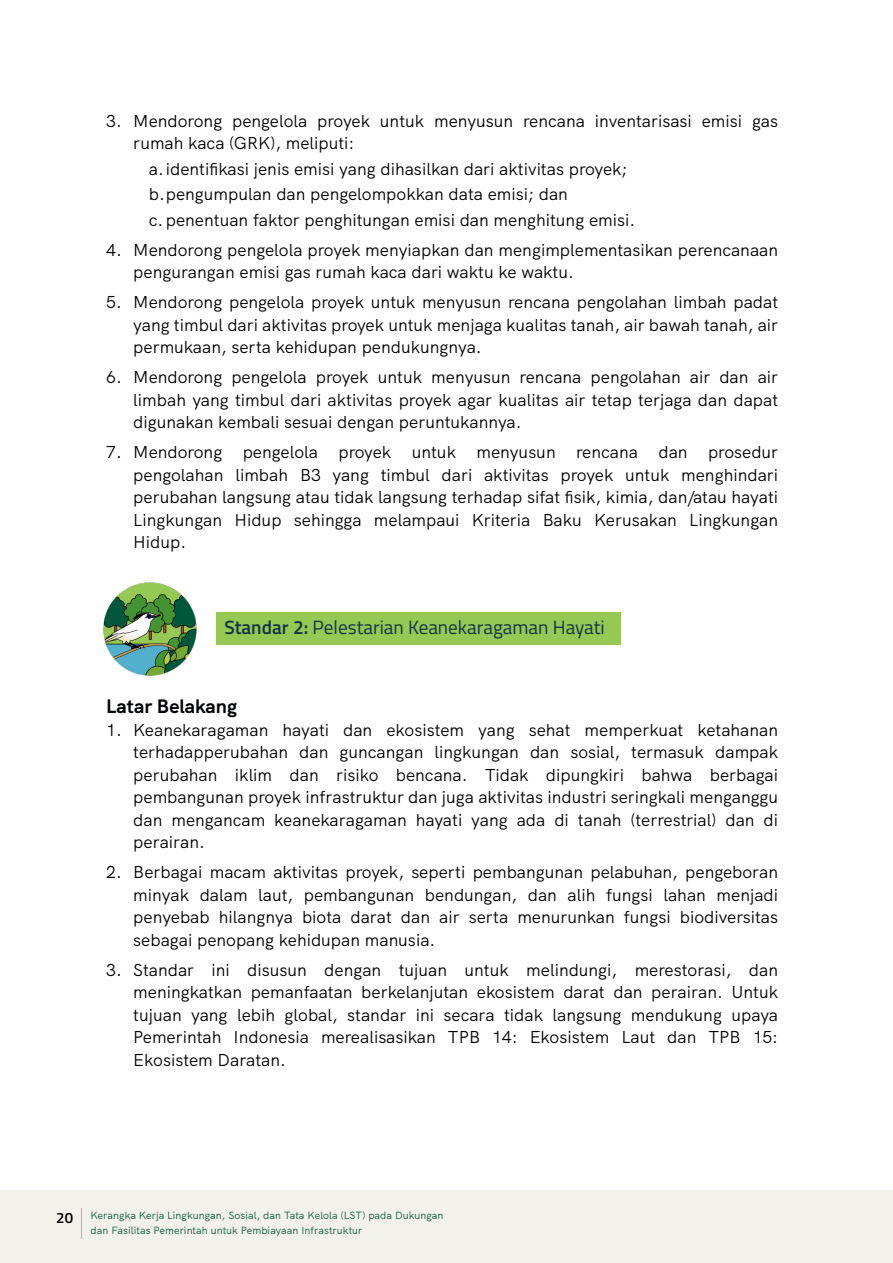
<style>
.page{position:relative;width:893px;height:1263px;background:#fff}
.page>*{position:absolute;margin:0;border:0;box-sizing:border-box;transform-origin:0 0}
.t1{font:700 19.5px "HK Grotesk";color:#000206}
.t2{font:19.2px "Titillium Web";color:#183244}
.t3{font:17.25px/22.5px "HK Grotesk";color:#000;text-align:justify}
.t4{font:10.5px/14.4px "HK Grotesk";letter-spacing:.005em;color:#08583b}
.s1{font-weight:600}
.s2{font-family:"Titillium Web";font-weight:600;font-size:15px;color:#000}
</style>
<div class="page">
<div style="left:0;top:1190px;width:893px;height:73px;background:#f3f2ea"></div>
<hr style="left:81px;top:1208px;width:1px;height:30px;background:#b0cc3a">
<img style="left:103px;top:583px;width:93px;height:93px">
<div style="left:216px;top:612px;width:405px;height:33px;background:#95c953"></div>
<p class="t3" style="left:133px;top:110px;width:646px;text-indent:-27px">3. Mendorong pengelola proyek untuk menyusun rencana inventarisasi emisi gas rumah kaca (GRK), meliputi:</p>
<p class="t3" style="left:149px;top:156px;width:488px;line-height:25.5px;text-align:left">a.identifikasi jenis emisi yang dihasilkan dari aktivitas proyek; b.pengumpulan dan pengelompokkan data emisi; dan<br>c. penentuan faktor penghitungan emisi dan menghitung emisi.</p>
<p class="t3" style="left:133px;top:239px;width:646px;text-indent:-27px">4. Mendorong pengelola proyek menyiapkan dan mengimplementasikan perencanaan pengurangan emisi gas rumah kaca dari waktu ke waktu.</p>
<p class="t3" style="left:133px;top:291px;width:646px;text-indent:-27px">5. Mendorong pengelola proyek untuk menyusun rencana pengolahan limbah padat yang timbul dari aktivitas proyek untuk menjaga kualitas tanah, air bawah tanah, air permukaan, serta kehidupan pendukungnya.</p>
<p class="t3" style="left:133px;top:366px;width:646px;text-indent:-27px">6. Mendorong pengelola proyek untuk menyusun rencana pengolahan air dan air limbah yang timbul dari aktivitas proyek agar kualitas air tetap terjaga dan dapat digunakan kembali sesuai dengan peruntukannya.</p>
<p class="t3" style="left:133px;top:441px;width:646px;text-indent:-27px">7. Mendorong pengelola proyek untuk menyusun rencana dan prosedur pengolahan limbah B3 yang timbul dari aktivitas proyek untuk menghindari perubahan langsung atau tidak langsung terhadap sifat fisik, kimia, dan/atau hayati Lingkungan Hidup sehingga melampaui Kriteria Baku Kerusakan Lingkungan Hidup.</p>
<p class="t2" style="left:224px;top:612px;width:382px"><span class="s1">Standar 2:</span> Pelestarian Keanekaragaman Hayati</p>
<p class="t1" style="left:106px;top:693px;width:132px">Latar Belakang</p>
<p class="t3" style="left:133px;top:718px;width:646px;text-indent:-27px">1. Keanekaragaman hayati dan ekosistem yang sehat memperkuat ketahanan terhadapperubahan dan guncangan lingkungan dan sosial, termasuk dampak perubahan iklim dan risiko bencana. Tidak dipungkiri bahwa berbagai pembangunan proyek infrastruktur dan juga aktivitas industri seringkali menganggu dan mengancam keanekaragaman hayati yang ada di tanah (terrestrial) dan di perairan.</p>
<p class="t3" style="left:133px;top:861px;width:646px;text-indent:-27px">2. Berbagai macam aktivitas proyek, seperti pembangunan pelabuhan, pengeboran minyak dalam laut, pembangunan bendungan, dan alih fungsi lahan menjadi penyebab hilangnya biota darat dan air serta menurunkan fungsi biodiversitas sebagai penopang kehidupan manusia.</p>
<p class="t3" style="left:133px;top:958px;width:646px;text-indent:-27px">3. Standar ini disusun dengan tujuan untuk melindungi, merestorasi, dan meningkatkan pemanfaatan berkelanjutan ekosistem darat dan perairan. Untuk tujuan yang lebih global, standar ini secara tidak langsung mendukung upaya Pemerintah Indonesia merealisasikan TPB 14: Ekosistem Laut dan TPB 15:<br>Ekosistem Daratan.</p>
<p class="t4" style="left:91px;top:1208px;width:354px;text-indent:-34px"><span class="s2">20</span> Kerangka Kerja Lingkungan, Sosial, dan Tata Kelola (LST) pada Dukungan dan Fasilitas Pemerintah untuk Pembiayaan Infrastruktur</p>
</div>
